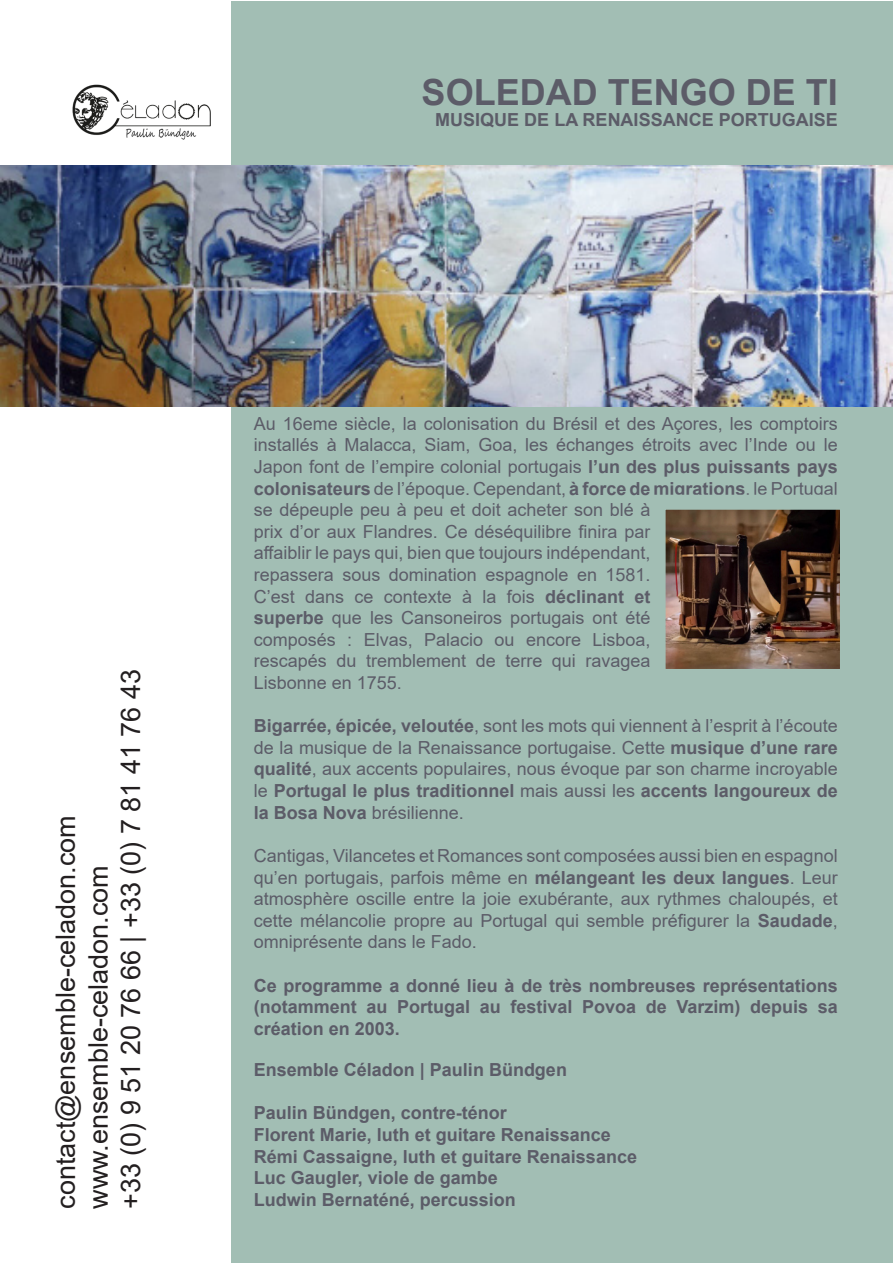
<style>
.page{position:relative;width:893px;height:1263px;background:#fff}
.page>*{position:absolute;margin:0;border:0;box-sizing:border-box;transform-origin:0 0}
.t1{font:700 36px "Arial";color:#5c5c68}
.t2{font:27px/32.4px "Arial";color:#231f20}
.t3{font:18px/21.6px "Arial";color:#5c5c68;text-align:justify}
.t4{font:700 18px/21.6px "Arial";color:#5c5c68;text-align:justify}
.s1{font-weight:700}
</style>
<div class="page">
<div style="left:232px;top:1px;width:661px;height:1261px;background:#a2beb4"></div>
<img style="left:0;top:166px;width:893px;height:240px">
<img style="left:667px;top:511px;width:172px;height:157px">
<img style="left:72px;top:84px;width:139px;height:56px">
<p class="t1" style="left:422px;top:67px;width:418px">SOLEDAD TENGO DE TI</p>
<p class="t4" style="left:435px;top:109px;width:404px">MUSIQUE DE LA RENAISSANCE PORTUGAISE</p>
<p class="t2" style="left:82px;top:1209px;width:541px;rotate:-90deg">www.ensemble-celadon.com<br>+33 (0) 9 51 20 76 66 | +33 (0) 7 81 41 76 43</p>
<p class="t2" style="left:49px;top:1209px;width:395px;rotate:-90deg">contact@ensemble-celadon.com</p>
<p class="t3" style="left:254px;top:413px;width:585px;text-align:left">Au 16eme siècle, la colonisation du Brésil et des Açores, les comptoirs installés à Malacca, Siam, Goa, les échanges étroits avec l’Inde ou le Japon font de l’empire colonial portugais <span class="s1">l’un des plus puissants pays colonisateurs</span> de l’époque. Cependant, <span class="s1">à force de migrations</span>, le Portugal se dépeuple peu à peu et doit acheter son blé à<br>prix d’or aux Flandres. Ce déséquilibre finira par<br>affaiblir le pays qui, bien que toujours indépendant,<br>repassera sous domination espagnole en 1581.<br>C’est dans ce contexte à la fois <span class="s1">déclinant et<br>superbe</span> que les Cansoneiros portugais ont été<br>composés : Elvas, Palacio ou encore Lisboa,<br>rescapés du tremblement de terre qui ravagea<br>Lisbonne en 1755.</p>
<p class="t3" style="left:254px;top:715px;width:585px"><span class="s1">Bigarrée, épicée, veloutée</span>, sont les mots qui viennent à l’esprit à l’écoute de la musique de la Renaissance portugaise. Cette <span class="s1">musique d’une rare qualité</span>, aux accents populaires, nous évoque par son charme incroyable le <span class="s1">Portugal le plus traditionnel</span> mais aussi les <span class="s1">accents langoureux de la Bosa Nova</span> brésilienne.</p>
<p class="t3" style="left:254px;top:845px;width:585px">Cantigas, Vilancetes et Romances sont composées aussi bien en espagnol qu’en portugais, parfois même en <span class="s1">mélangeant les deux langues</span>. Leur atmosphère oscille entre la joie exubérante, aux rythmes chaloupés, et cette mélancolie propre au Portugal qui semble préfigurer la <span class="s1">Saudade</span>, omniprésente dans le Fado.</p>
<p class="t4" style="left:254px;top:974px;width:585px">Ce programme a donné lieu à de très nombreuses représentations (notamment au Portugal au festival Povoa de Varzim) depuis sa création en 2003.</p>
<p class="t4" style="left:254px;top:1059px;width:315px">Ensemble Céladon | Paulin Bündgen</p>
<p class="t4" style="left:254px;top:1102px;width:255px">Paulin Bündgen, contre-ténor</p>
<p class="t4" style="left:254px;top:1124px;width:359px">Florent Marie, luth et guitare Renaissance</p>
<p class="t4" style="left:254px;top:1146px;width:385px">Rémi Cassaigne, luth et guitare Renaissance</p>
<p class="t4" style="left:254px;top:1167px;width:246px">Luc Gaugler, viole de gambe</p>
<p class="t4" style="left:254px;top:1189px;width:264px">Ludwin Bernaténé, percussion</p>
</div>
